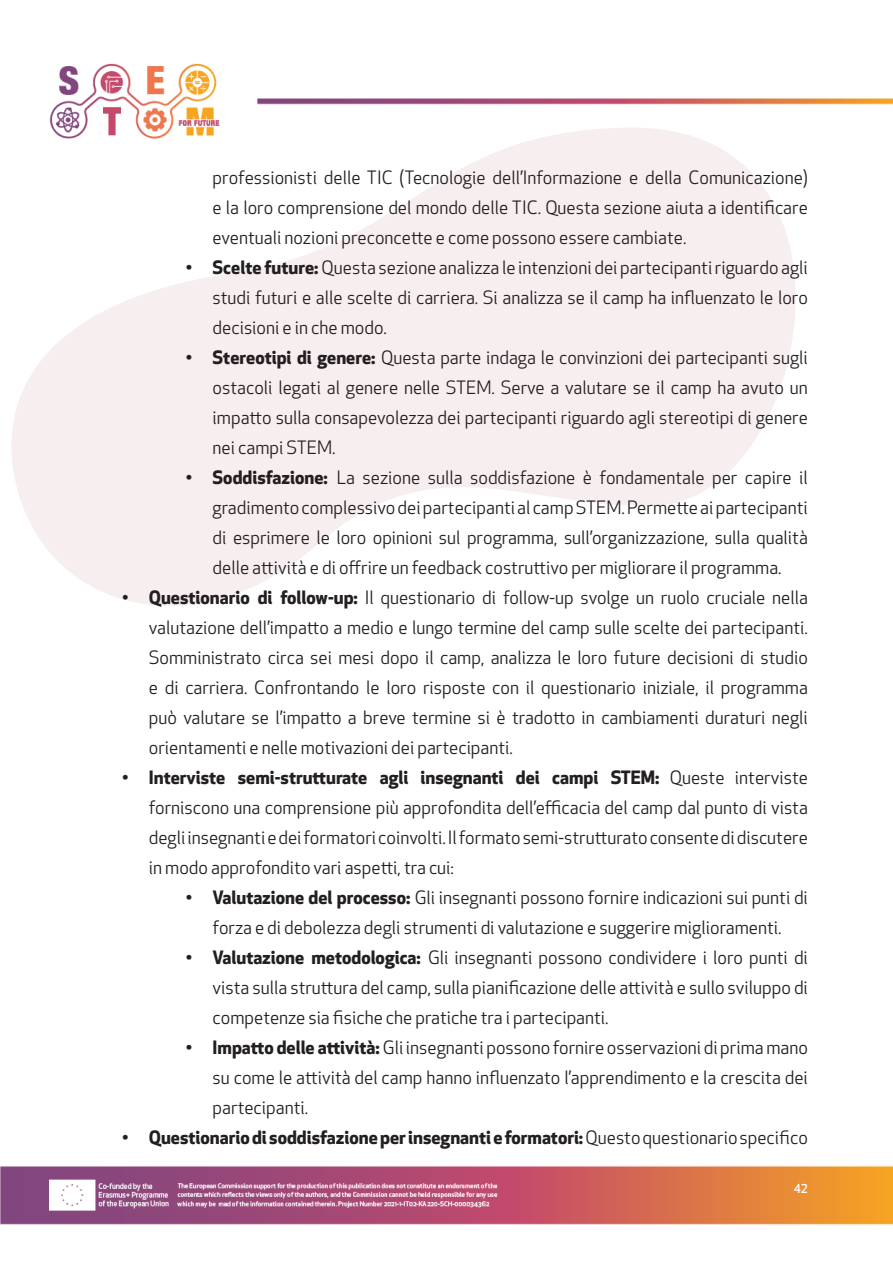
<style>
.page{position:relative;width:893px;height:1263px;background:#fff}
.page>*{position:absolute;margin:0;border:0;box-sizing:border-box;transform-origin:0 0}
.t1{font:18px/30px "Apex New";color:#231f20;text-align:justify}
.t2{font:700 18px "Apex New";color:#231f20}
.t3{font:500 12px "Apex New";color:#fff}
.s1{font-weight:700}
.s2{font-weight:400}
</style>
<div class="page">
<img style="left:0;top:63px;width:893px;height:1162px">
<svg style="left:0;top:125px;width:835px;height:524px;fill:#f7eef0"></svg>
<p class="t1" style="left:213px;top:162px;width:597px">professionisti delle TIC (Tecnologie dell’Informazione e della Comunicazione) e la loro comprensione del mondo delle TIC. Questa sezione aiuta a identificare eventuali nozioni preconcette e come possono essere cambiate.</p>
<p class="t1" style="left:213px;top:252px;width:597px;text-indent:-27px"><span class="s1">• Scelte future:</span> Questa sezione analizza le intenzioni dei partecipanti riguardo agli studi futuri e alle scelte di carriera. Si analizza se il camp ha influenzato le loro decisioni e in che modo.</p>
<p class="t1" style="left:213px;top:342px;width:597px;text-indent:-27px"><span class="s1">• Stereotipi di genere:</span> Questa parte indaga le convinzioni dei partecipanti sugli ostacoli legati al genere nelle STEM. Serve a valutare se il camp ha avuto un impatto sulla consapevolezza dei partecipanti riguardo agli stereotipi di genere nei campi STEM.</p>
<p class="t1" style="left:213px;top:462px;width:597px;text-indent:-27px"><span class="s1">• Soddisfazione:</span> La sezione sulla soddisfazione è fondamentale per capire il gradimento complessivo dei partecipanti al camp STEM. Permette ai partecipanti di esprimere le loro opinioni sul programma, sull’organizzazione, sulla qualità delle attività e di offrire un feedback costruttivo per migliorare il programma.</p>
<p class="t1" style="left:149px;top:582px;width:661px;text-indent:-27px"><span class="s1">• Questionario di follow-up:</span> Il questionario di follow-up svolge un ruolo cruciale nella valutazione dell’impatto a medio e lungo termine del camp sulle scelte dei partecipanti.<br>Somministrato circa sei mesi dopo il camp, analizza le loro future decisioni di studio e di carriera. Confrontando le loro risposte con il questionario iniziale, il programma può valutare se l’impatto a breve termine si è tradotto in cambiamenti duraturi negli orientamenti e nelle motivazioni dei partecipanti.</p>
<p class="t1" style="left:149px;top:762px;width:661px;text-indent:-27px"><span class="s1">• Interviste semi-strutturate agli insegnanti dei campi STEM:</span> Queste interviste forniscono una comprensione più approfondita dell’efficacia del camp dal punto di vista degli insegnanti e dei formatori coinvolti. Il formato semi-strutturato consente di discutere in modo approfondito vari aspetti, tra cui:</p>
<p class="t1" style="left:186px;top:882px;width:624px;text-align:center"><span class="s1">• Valutazione del processo:</span> Gli insegnanti possono fornire indicazioni sui punti di forza e di debolezza degli strumenti di valutazione e suggerire miglioramenti.</p>
<p class="t1" style="left:213px;top:942px;width:597px;text-indent:-27px"><span class="s1">• Valutazione metodologica:</span> Gli insegnanti possono condividere i loro punti di vista sulla struttura del camp, sulla pianificazione delle attività e sullo sviluppo di competenze sia fisiche che pratiche tra i partecipanti.</p>
<p class="t1" style="left:213px;top:1032px;width:597px;text-indent:-27px"><span class="s1">• Impatto delle attività:</span> Gli insegnanti possono fornire osservazioni di prima mano su come le attività del camp hanno influenzato l’apprendimento e la crescita dei partecipanti.</p>
<p class="t2" style="left:122px;top:1124px;width:688px">• Questionario di soddisfazione per insegnanti e formatori: <span class="s2">Questo questionario specifico</span></p>
<p class="t3" style="left:794px;top:1181px;width:16px">42</p>
</div>
